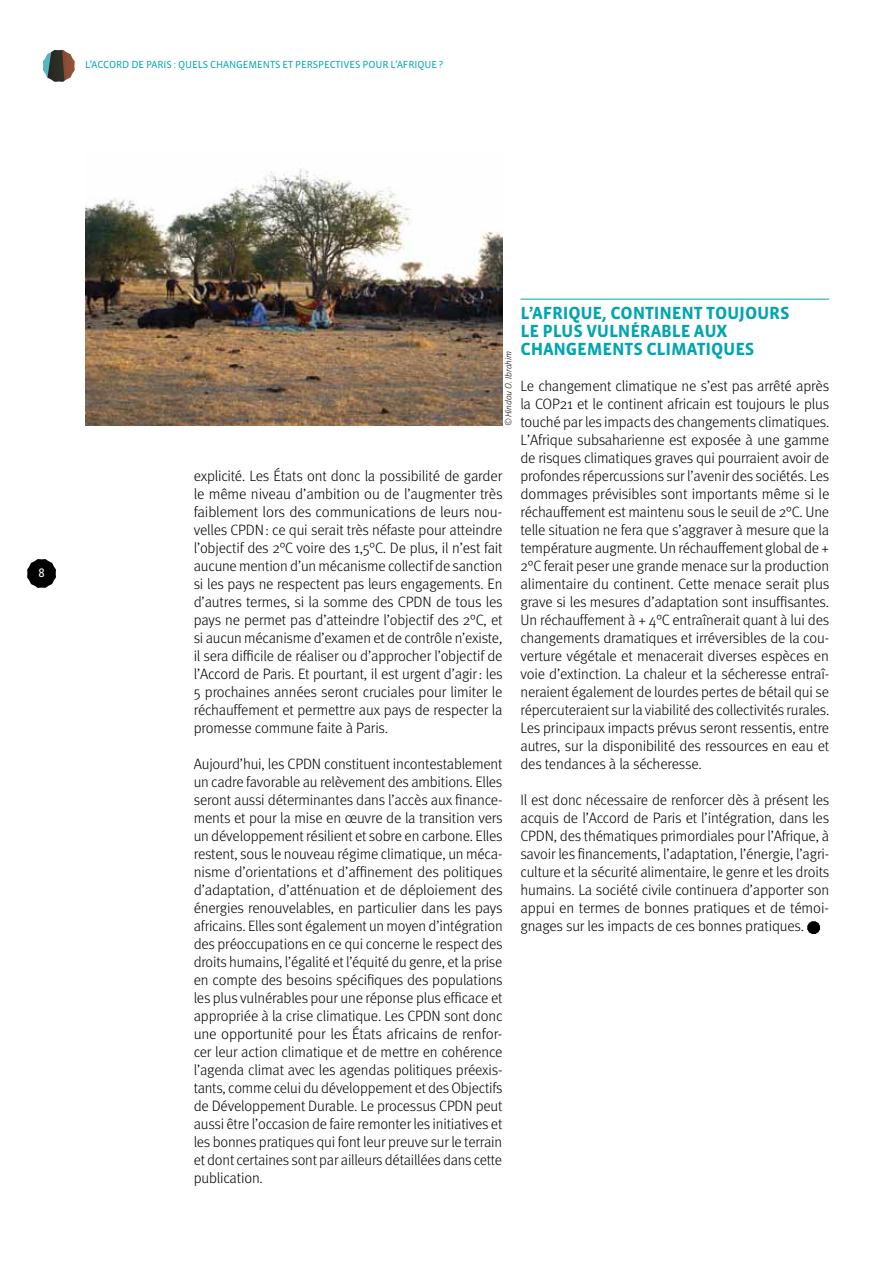
<style>
.page{position:relative;width:893px;height:1263px;background:#fff}
.page>*{position:absolute;margin:0;border:0;box-sizing:border-box;transform-origin:0 0}
.t1{font:700 18px/18px "Vista Sans OT";letter-spacing:-.01em;color:#00a5af}
.t2{font:300 15px/18px "Meta";letter-spacing:-.01em;color:#000;text-align:justify}
.t3{font:12.6px "Vista Sans OT";color:#fff}
.t4{font:10.5px "Vista Sans";letter-spacing:-.01em;color:#00a5af}
.t5{font:italic 300 9px "Meta OT";letter-spacing:-.005em;color:#000}
</style>
<div class="page">
<img style="left:85px;top:169px;width:417px;height:257px">
<hr style="left:520px;top:299px;width:309px;height:1px;background:#00a5af">
<svg style="left:807px;top:921px;width:13px;height:13px"></svg>
<svg style="left:27px;top:559px;width:29px;height:29px"></svg>
<svg style="left:43px;top:50px;width:32px;height:32px"></svg>
<p class="t4" style="left:85px;top:59px;width:359px">L’ACCORD DE PARIS : QUELS CHANGEMENTS ET PERSPECTIVES POUR L’AFRIQUE ?</p>
<p class="t3" style="left:39px;top:566px;width:8px">8</p>
<p class="t5" style="left:503px;top:426px;width:76px;rotate:-90deg">©Hindou O. Ibrahim</p>
<p class="t2" style="left:194px;top:467px;width:310px">explicité. Les États ont donc la possibilité de garder le même niveau d’ambition ou de l’augmenter très faiblement lors des communications de leurs nou&shy;velles CPDN: ce qui serait très néfaste pour atteindre l’objectif des 2°C voire des 1,5°C. De plus, il n’est fait aucune mention d’un mécanisme collectif de sanction si les pays ne respectent pas leurs engagements. En d’autres termes, si la somme des CPDN de tous les pays ne permet pas d’atteindre l’objectif des 2°C, et si aucun mécanisme d’examen et de contrôle n’existe, il sera difficile de réaliser ou d’approcher l’objectif de l’Accord de Paris. Et pourtant, il est urgent d’agir: les 5 prochaines années seront cruciales pour limiter le réchauffement et permettre aux pays de respecter la promesse commune faite à Paris.</p>
<p class="t2" style="left:194px;top:755px;width:311px">Aujourd’hui, les CPDN constituent incontestablement un cadre favorable au relèvement des ambitions. Elles seront aussi déterminantes dans l’accès aux finance&shy;ments et pour la mise en œuvre de la transition vers un développement résilient et sobre en carbone. Elles restent, sous le nouveau régime climatique, un méca&shy;nisme d’orientations et d’affinement des politiques d’adaptation, d’atténuation et de déploiement des énergies renouvelables, en particulier dans les pays africains. Elles sont également un moyen d’intégration des préoccupations en ce qui concerne le respect des droits humains, l’égalité et l’équité du genre, et la prise en compte des besoins spécifiques des populations les plus vulnérables pour une réponse plus efficace et appropriée à la crise climatique. Les CPDN sont donc une opportunité pour les États africains de renfor&shy;cer leur action climatique et de mettre en cohérence l’agenda climat avec les agendas politiques préexis&shy;tants, comme celui du développement et des Objectifs de Développement Durable. Le processus CPDN peut aussi être l’occasion de faire remonter les initiatives et les bonnes pratiques qui font leur preuve sur le terrain et dont certaines sont par ailleurs détaillées dans cette publication.</p>
<p class="t1" style="left:520px;top:304px;width:271px">L’AFRIQUE, CONTINENT TOUJOURS<br>LE PLUS VULNÉRABLE AUX<br>CHANGEMENTS CLIMATIQUES</p>
<p class="t2" style="left:520px;top:377px;width:310px">Le changement climatique ne s’est pas arrêté après la COP21 et le continent africain est toujours le plus touché par les impacts des changements climatiques.<br>L’Afrique subsaharienne est exposée à une gamme de risques climatiques graves qui pourraient avoir de profondes répercussions sur l’avenir des sociétés. Les dommages prévisibles sont importants même si le réchauffement est maintenu sous le seuil de 2°C. Une telle situation ne fera que s’aggraver à mesure que la température augmente. Un réchauffement global de + 2°C ferait peser une grande menace sur la production alimentaire du continent. Cette menace serait plus grave si les mesures d’adaptation sont insuffisantes.<br>Un réchauffement à + 4°C entraînerait quant à lui des changements dramatiques et irréversibles de la cou&shy;verture végétale et menacerait diverses espèces en voie d’extinction. La chaleur et la sécheresse entraî&shy;neraient également de lourdes pertes de bétail qui se répercuteraient sur la viabilité des collectivités rurales.<br>Les principaux impacts prévus seront ressentis, entre autres, sur la disponibilité des ressources en eau et des tendances à la sécheresse.</p>
<p class="t2" style="left:520px;top:791px;width:310px">Il est donc nécessaire de renforcer dès à présent les acquis de l’Accord de Paris et l’intégration, dans les CPDN, des thématiques primordiales pour l’Afrique, à savoir les financements, l’adaptation, l’énergie, l’agri&shy;culture et la sécurité alimentaire, le genre et les droits humains. La société civile continuera d’apporter son appui en termes de bonnes pratiques et de témoi&shy;gnages sur les impacts de ces bonnes pratiques.</p>
</div>
